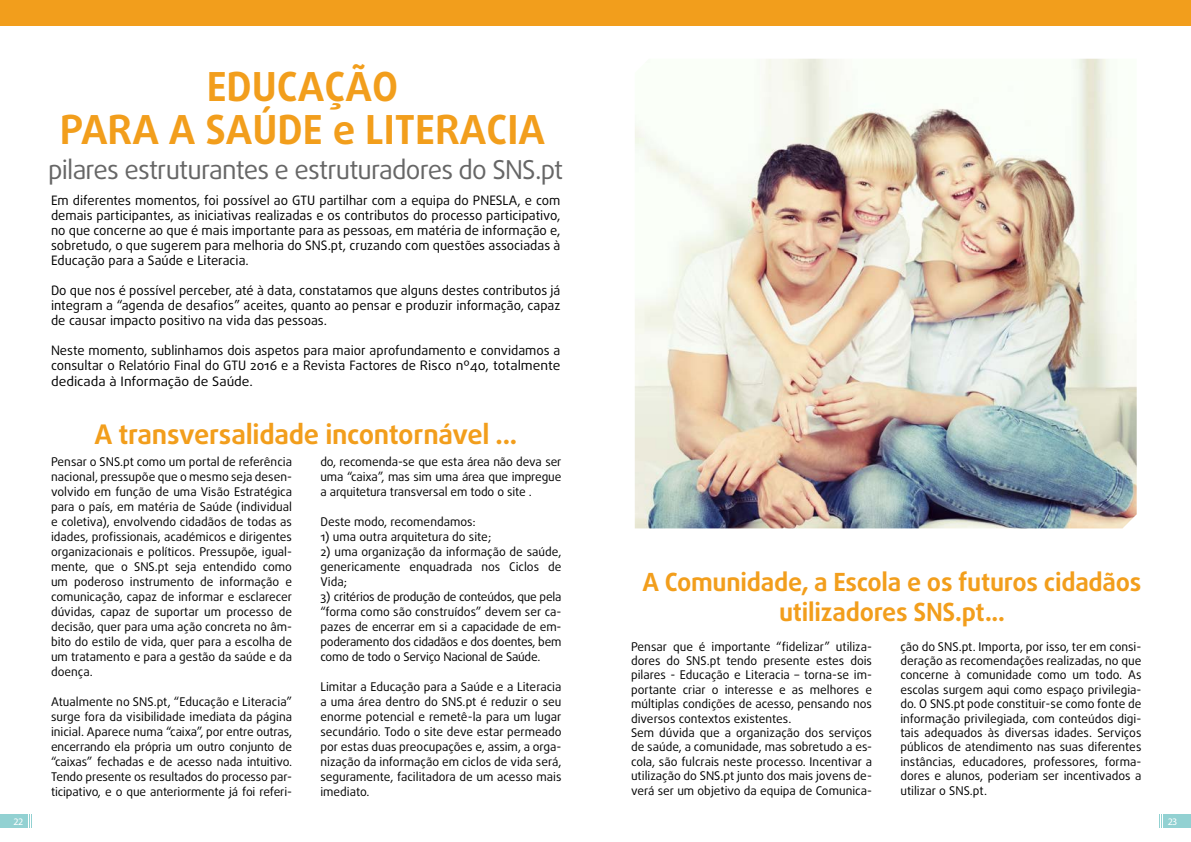
<style>
.page{position:relative;width:1191px;height:842px;background:#fff}
.page>*{position:absolute;margin:0;border:0;box-sizing:border-box;transform-origin:0 0}
.t1{font:700 40px/43px "Daxline Pro";color:#f29e1c;text-align:center}
.t2{font:700 27px "Daxline Pro";letter-spacing:-.01em;color:#f29e1c}
.t3{font:26px "Daxline Pro";letter-spacing:-.03em;color:#666}
.t4{font:700 25px/30px "Daxline Pro";letter-spacing:-.01em;color:#f29e1c;text-align:center}
.t5{font:13px/15px "Daxline Pro";color:#000;text-align:justify}
.t6{font:12px/15px "Daxline Pro";color:#000;text-align:justify}
.t7{font:10px "Myriad Pro";color:#fff}
</style>
<div class="page">
<div style="left:0;top:814px;width:28px;height:14px;background:#92d1d2"></div>
<div style="left:1163px;top:814px;width:28px;height:14px;background:#92d1d2"></div>
<svg style="left:29px;top:814px;width:3px;height:14px"></svg>
<svg style="left:1159px;top:814px;width:3px;height:14px"></svg>
<div style="left:0;top:0;width:1191px;height:25px;background:#f29e1c"></div>
<img style="left:635px;top:59px;width:501px;height:469px">
<h1 class="t1" style="left:60px;top:65px;width:486px">EDUCAÇÃO<br>PARA A SAÚDE e LITERACIA</h1>
<h3 class="t3" style="left:48px;top:152px;width:516px">pilares estruturantes e estruturadores do SNS.pt</h3>
<p class="t5" style="left:51px;top:193px;width:511px">Em diferentes momentos, foi possível ao GTU partilhar com a equipa do PNESLA, e com demais participantes, as iniciativas realizadas e os contributos do processo participativo, no que concerne ao que é mais importante para as pessoas, em matéria de informação e, sobretudo, o que sugerem para melhoria do SNS.pt, cruzando com questões associadas à Educação para a Saúde e Literacia.</p>
<p class="t5" style="left:51px;top:283px;width:511px">Do que nos é possível perceber, até à data, constatamos que alguns destes contributos já integram a “agenda de desafios” aceites, quanto ao pensar e produzir informação, capaz de causar impacto positivo na vida das pessoas.</p>
<p class="t5" style="left:51px;top:342px;width:511px;line-height:15.6px">Neste momento, sublinhamos dois aspetos para maior aprofundamento e convidamos a consultar o Relatório Final do GTU 2016 e a Revista Factores de Risco nº40, totalmente dedicada à Informação de Saúde.</p>
<h2 class="t2" style="left:94px;top:416px;width:424px">A transversalidade incontornável ...</h2>
<p class="t6" style="left:51px;top:454px;width:242px">Pensar o SNS.pt como um portal de referência nacional, pressupõe que o mesmo seja desen&shy;volvido em função de uma Visão Estratégica para o país, em matéria de Saúde (individual e coletiva), envolvendo cidadãos de todas as idades, profissionais, académicos e dirigentes organizacionais e políticos. Pressupõe, igual&shy;mente, que o SNS.pt seja entendido como um poderoso instrumento de informação e comunicação, capaz de informar e esclarecer dúvidas, capaz de suportar um processo de decisão, quer para uma ação concreta no âm&shy;bito do estilo de vida, quer para a escolha de um tratamento e para a gestão da saúde e da doença.</p>
<p class="t6" style="left:51px;top:694px;width:242px">Atualmente no SNS.pt, “Educação e Literacia” surge fora da visibilidade imediata da página inicial. Aparece numa “caixa”, por entre outras, encerrando ela própria um outro conjunto de “caixas” fechadas e de acesso nada intuitivo.<br>Tendo presente os resultados do processo par&shy;ticipativo, e o que anteriormente já foi referi-</p>
<p class="t6" style="left:320px;top:454px;width:242px">do, recomenda-se que esta área não deva ser uma “caixa”, mas sim uma área que impregue a arquitetura transversal em todo o site .</p>
<p class="t6" style="left:320px;top:514px;width:157px">Deste modo, recomendamos:</p>
<p class="t6" style="left:320px;top:529px;width:172px">1) uma outra arquitetura do site;</p>
<p class="t6" style="left:320px;top:544px;width:242px">2) uma organização da informação de saúde, genericamente enquadrada nos Ciclos de Vida;</p>
<p class="t6" style="left:320px;top:589px;width:242px">3) critérios de produção de conteúdos, que pela “forma como são construídos” devem ser ca&shy;pazes de encerrar em si a capacidade de em&shy;poderamento dos cidadãos e dos doentes, bem como de todo o Serviço Nacional de Saúde.</p>
<p class="t6" style="left:320px;top:679px;width:242px">Limitar a Educação para a Saúde e a Literacia a uma área dentro do SNS.pt é reduzir o seu enorme potencial e remetê-la para um lugar secundário. Todo o site deve estar permeado por estas duas preocupações e, assim, a orga&shy;nização da informação em ciclos de vida será, seguramente, facilitadora de um acesso mais imediato.</p>
<h3 class="t4" style="left:642px;top:567px;width:500px">A Comunidade, a Escola e os futuros cidadãos utilizadores SNS.pt...</h3>
<p class="t6" style="left:631px;top:639px;width:242px;line-height:14.4px;text-align:left">Pensar que é importante “fidelizar” utiliza&shy;dores do SNS.pt tendo presente estes dois pilares - Educação e Literacia – torna-se im&shy;portante criar o interesse e as melhores e múltiplas condições de acesso, pensando nos diversos contextos existentes.<br>Sem dúvida que a organização dos serviços de saúde, a comunidade, mas sobretudo a es&shy;cola, são fulcrais neste processo. Incentivar a utilização do SNS.pt junto dos mais jovens de&shy;verá ser um objetivo da equipa de Comunica-</p>
<p class="t6" style="left:900px;top:639px;width:242px;line-height:14.4px">ção do SNS.pt. Importa, por isso, ter em consi&shy;deração as recomendações realizadas, no que concerne à comunidade como um todo. As escolas surgem aqui como espaço privilegia&shy;do. O SNS.pt pode constituir-se como fonte de informação privilegiada, com conteúdos digi&shy;tais adequados às diversas idades. Serviços públicos de atendimento nas suas diferentes instâncias, educadores, professores, forma&shy;dores e alunos, poderiam ser incentivados a utilizar o SNS.pt.</p>
<p class="t7" style="left:14px;top:815px;width:11px">22</p>
<p class="t7" style="left:1167px;top:815px;width:11px">23</p>
</div>
